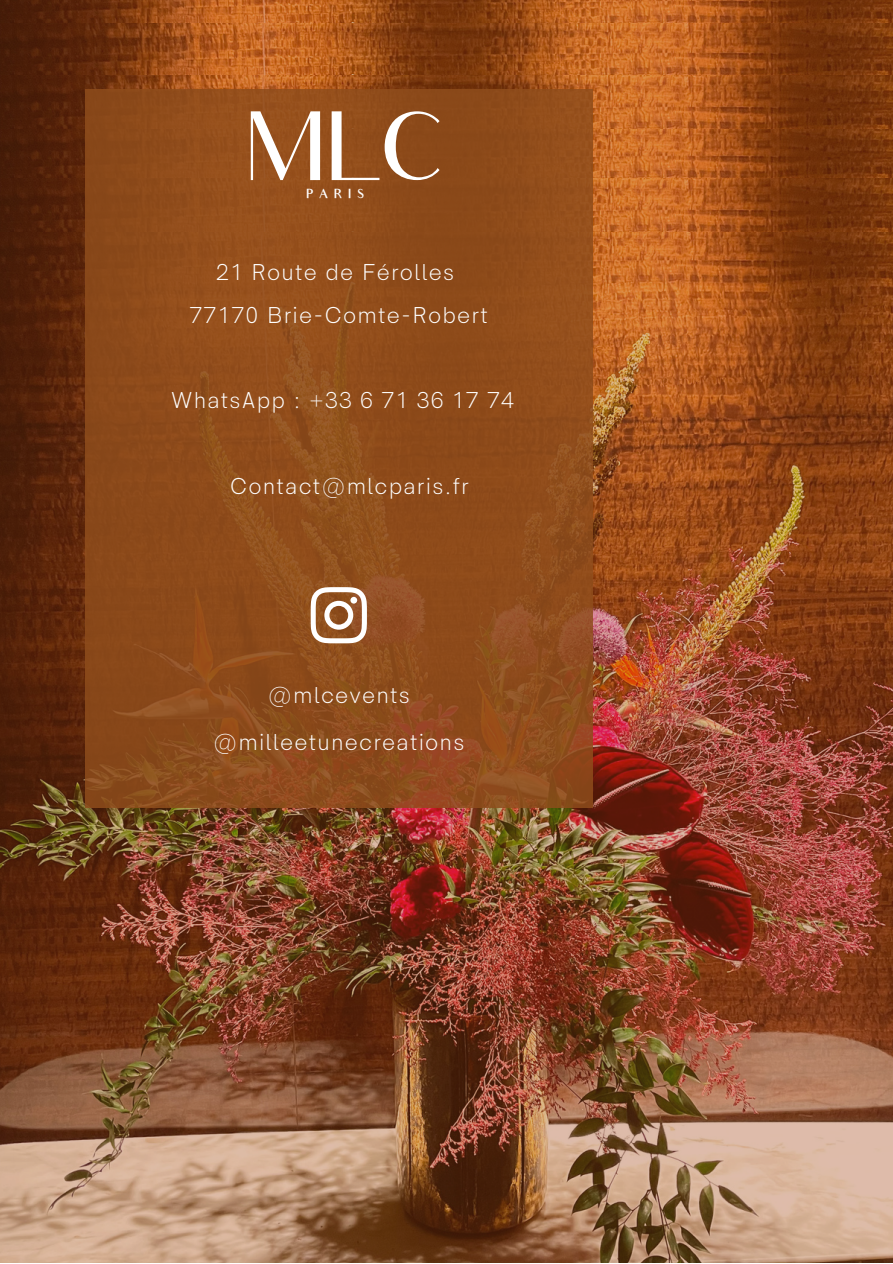
<style>
.page{position:relative;width:893px;height:1264px;background:#fff}
.page>*{position:absolute;margin:0;border:0;box-sizing:border-box;transform-origin:0 0}
.t1{font:95.4px "Audrey";color:#fff}
.t2{font:300 23.1px/42.8px "HK Sentiments";letter-spacing:.05em;color:#fff;text-align:center}
.t3{font:500 12.6px "Audrey";color:#fff}
</style>
<div class="page">
<img style="left:0;top:0;width:892px;height:1262px">
<div style="left:85px;top:89px;width:507px;height:718px;background:#8f4d1c"></div>
<svg style="left:311px;top:587px;width:56px;height:56px"></svg>
<div style="left:350px;top:597px;width:7px;height:6px;background:#fff;border-radius:50%"></div>
<h1 class="t1" style="left:241px;top:104px;width:200px">MLC</h1>
<p class="t3" style="left:306px;top:188px;width:60px">P ARIS</p>
<p class="t2" style="left:189px;top:252px;width:300px">21 Route de Férolles<br>77170 Brie-Comte-Robert</p>
<p class="t2" style="left:171px;top:380px;width:344px">WhatsApp : +33 6 71 36 17 74</p>
<p class="t2" style="left:230px;top:465px;width:240px">Contact@mlcparis.fr</p>
<p class="t2" style="left:213px;top:672px;width:253px;line-height:47.2px">@mlcevents @milleetunecreations</p>
</div>
